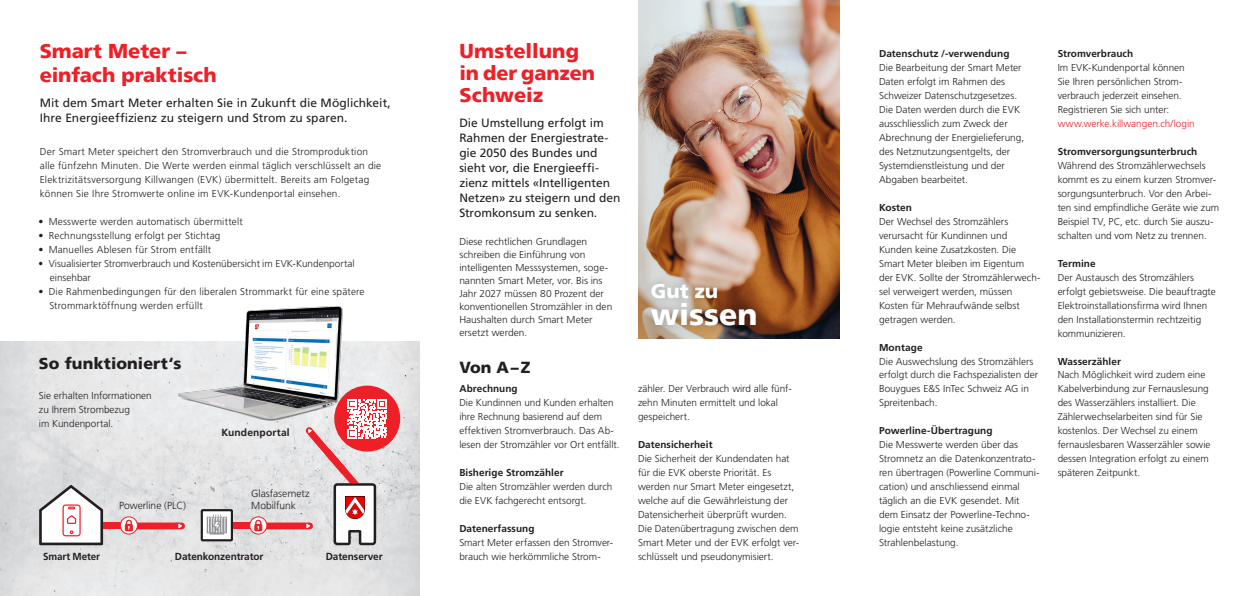
<style>
.page{position:relative;width:1259px;height:596px;background:#fff}
.page>*{position:absolute;margin:0;border:0;box-sizing:border-box;transform-origin:0 0}
.t1{font:900 30px "Frutiger";color:#fff}
.t2{font:900 20px/22px "Frutiger";color:#ee1f26}
.t3{font:900 20px "Frutiger";color:#fff}
.t4{font:900 16px "Frutiger";letter-spacing:.005em;color:#231f20}
.t5{font:12px/15px "Frutiger LT Std";color:#231f20}
.t6{font:300 10.2px "Frutiger LT Std";color:#231f20}
.t7{font:700 10.2px "Frutiger LT Std";letter-spacing:-.01em;color:#231f20}
.t8{font:700 10.2px "Frutiger LT Std";letter-spacing:.015em;color:#231f20}
.t9{font:700 10.2px "Frutiger LT Std";letter-spacing:-.01em;color:#231f20;scale:.96 1}
.t10{font:300 10px/14px "Frutiger LT Std";color:#231f20}
.t11{font:300 10px/14px "Frutiger LT Std";letter-spacing:.02em;color:#231f20}
.t12{font:700 10px "Frutiger LT Std";letter-spacing:.005em;color:#231f20}
.t13{font:300 10px/14px "Frutiger LT Std";color:#231f20;scale:.93 1}
.t14{font:300 10px/14px "Frutiger LT Std";color:#ee1f26}
.s1{color:#231f20}
</style>
<div class="page">
<img style="left:0;top:342px;width:420px;height:253px">
<div style="left:130px;top:522px;width:52px;height:7px;background:#ee1f26"></div>
<div style="left:258px;top:522px;width:52px;height:7px;background:#ee1f26"></div>
<svg style="left:178px;top:523px;width:4px;height:5px"></svg>
<img style="left:150px;top:305px;width:222px;height:130px">
<div style="left:103px;top:522px;width:32px;height:7px;background:#ee1f26"></div>
<div style="left:232px;top:522px;width:32px;height:7px;background:#ee1f26"></div>
<svg style="left:120px;top:516px;width:17px;height:17px"></svg>
<div style="left:120px;top:516px;width:18px;height:18px;border:1px solid #ee1f26;border-radius:50%"></div>
<svg style="left:125px;top:519px;width:8px;height:12px"></svg>
<svg style="left:250px;top:516px;width:17px;height:17px"></svg>
<div style="left:249px;top:516px;width:18px;height:18px;border:1px solid #ee1f26;border-radius:50%"></div>
<svg style="left:254px;top:519px;width:8px;height:12px"></svg>
<svg style="left:202px;top:510px;width:30px;height:30px"></svg>
<div style="left:201px;top:508px;width:32px;height:33px;border:2px solid #231f20"></div>
<svg style="left:207px;top:514px;width:20px;height:20px"></svg>
<svg style="left:39px;top:484px;width:64px;height:61px"></svg>
<img style="left:638px;top:0;width:201px;height:338px">
<div style="left:643px;top:274px;width:121px;height:59px;background:#231f20;opacity:.3"></div>
<div style="left:334px;top:385px;width:66px;height:66px;background:#ee1f26;border-radius:50%"></div>
<svg style="left:302px;top:399px;width:84px;height:146px"></svg>
<p class="t2" style="left:459px;top:39px;width:137px">Umstellung in der ganzen<br>Schweiz</p>
<p class="t5" style="left:459px;top:115px;width:162px">Die Umstellung erfolgt im<br>Rahmen der Energiestrate&shy;gie 2050 des Bundes und sieht vor, die Energieeffi&shy;zienz mittels «Intelligenten<br>Netzen» zu steigern und den<br>Stromkonsum zu senken.</p>
<p class="t10" style="left:459px;top:235px;width:154px;line-height:13px">Diese rechtlichen Grundlagen schreiben die Einführung von intelligenten Messsystemen, soge&shy;nannten Smart Meter, vor. Bis ins<br>Jahr 2027 müssen 80 Prozent der konventionellen Stromzähler in den<br>Haushalten durch Smart Meter ersetzt werden.</p>
<p class="t4" style="left:459px;top:357px;width:73px">Von A–Z</p>
<p class="t12" style="left:459px;top:383px;width:60px">Abrechnung</p>
<p class="t10" style="left:459px;top:396px;width:162px">Die Kundinnen und Kunden erhalten ihre Rechnung basierend auf dem effektiven Stromverbrauch. Das Ab&shy;lesen der Stromzähler vor Ort entfällt.</p>
<p class="t12" style="left:459px;top:467px;width:106px">Bisherige Stromzähler</p>
<p class="t10" style="left:459px;top:480px;width:154px">Die alten Stromzähler werden durch die EVK fachgerecht entsorgt.</p>
<p class="t12" style="left:459px;top:522px;width:77px">Datenerfassung</p>
<p class="t10" style="left:459px;top:535px;width:155px">Smart Meter erfassen den Stromver&shy;brauch wie herkömmliche Strom-</p>
<p class="t2" style="left:40px;top:39px;width:148px">Smart Meter –</p>
<p class="t2" style="left:40px;top:63px;width:179px">einfach praktisch</p>
<p class="t5" style="left:40px;top:95px;width:353px">Mit dem Smart Meter erhalten Sie in Zukunft die Möglichkeit,<br>Ihre Energieeffizienz zu steigern und Strom zu sparen.</p>
<p class="t11" style="left:40px;top:144px;width:343px">Der Smart Meter speichert den Stromverbrauch und die Stromproduktion alle fünfzehn Minuten. Die Werte werden einmal täglich verschlüsselt an die Elektrizitätsversorgung Killwangen (EVK) übermittelt. Bereits am Folgetag können Sie Ihre Stromwerte online im EVK-Kundenportal einsehen.</p>
<p class="t11" style="left:38px;top:214px;width:206px">• Messwerte werden automatisch übermittelt</p>
<p class="t10" style="left:38px;top:228px;width:184px">• Rechnungsstellung erfolgt per Stichtag</p>
<p class="t11" style="left:38px;top:242px;width:174px">• Manuelles Ablesen für Strom entfällt</p>
<p class="t13" style="left:50px;top:256px;width:329px;text-indent:-11px">• Visualisierter Stromverbrauch und Kostenübersicht im EVK-Kundenportal einsehbar</p>
<p class="t10" style="left:49px;top:284px;width:317px;text-indent:-11px">• Die Rahmenbedingungen für den liberalen Strommarkt für eine spätere<br>Strommarktöffnung werden erfüllt</p>
<p class="t3" style="left:651px;top:278px;width:69px">Gut zu</p>
<p class="t1" style="left:651px;top:296px;width:108px">wissen</p>
<p class="t4" style="left:39px;top:353px;width:144px">So funktioniert‘s</p>
<p class="t10" style="left:638px;top:382px;width:155px">zähler. Der Verbrauch wird alle fünf&shy;zehn Minuten ermittelt und lokal gespeichert.</p>
<p class="t12" style="left:638px;top:439px;width:76px">Datensicherheit</p>
<p class="t10" style="left:638px;top:452px;width:163px">Die Sicherheit der Kundendaten hat für die EVK oberste Priorität. Es werden nur Smart Meter eingesetzt, welche auf die Gewährleistung der Datensicherheit überprüft wurden.<br>Die Datenübertragung zwischen dem Smart Meter und der EVK erfolgt ver&shy;schlüsselt und pseudonymisiert.</p>
<p class="t10" style="left:39px;top:388px;width:114px">Sie erhalten Informationen zu Ihrem Strombezug<br>im Kundenportal.</p>
<p class="t8" style="left:221px;top:426px;width:70px">Kundenportal</p>
<p class="t6" style="left:251px;top:487px;width:60px">Glasfasernetz</p>
<p class="t6" style="left:251px;top:499px;width:46px">Mobilfunk</p>
<p class="t6" style="left:119px;top:499px;width:68px">Powerline (PLC)</p>
<p class="t9" style="left:43px;top:549px;width:60px">Smart Meter</p>
<p class="t7" style="left:175px;top:549px;width:90px">Datenkonzentrator</p>
<p class="t7" style="left:326px;top:549px;width:58px">Datenserver</p>
<p class="t12" style="left:879px;top:47px;width:132px">Datenschutz /-verwendung</p>
<p class="t10" style="left:879px;top:60px;width:147px">Die Bearbeitung der Smart Meter<br>Daten erfolgt im Rahmen des<br>Schweizer Datenschutzgesetzes.<br>Die Daten werden durch die EVK ausschliesslich zum Zweck der<br>Abrechnung der Energielieferung, des Netznutzungsentgelts, der<br>Systemdienstleistung und der<br>Abgaben bearbeitet.</p>
<p class="t12" style="left:879px;top:201px;width:35px">Kosten</p>
<p class="t10" style="left:879px;top:214px;width:163px">Der Wechsel des Stromzählers verursacht für Kundinnen und<br>Kunden keine Zusatzkosten. Die<br>Smart Meter bleiben im Eigentum der EVK. Sollte der Stromzählerwech&shy;sel verweigert werden, müssen<br>Kosten für Mehraufwände selbst getragen werden.</p>
<p class="t12" style="left:879px;top:341px;width:45px">Montage</p>
<p class="t10" style="left:879px;top:354px;width:161px">Die Auswechslung des Stromzählers erfolgt durch die Fachspezialisten der<br>Bouygues E&amp;S InTec Schweiz AG in<br>Spreitenbach.</p>
<p class="t12" style="left:879px;top:425px;width:115px">Powerline-Übertragung</p>
<p class="t10" style="left:879px;top:438px;width:162px">Die Messwerte werden über das<br>Stromnetz an die Datenkonzentrato&shy;ren übertragen (Powerline Communi&shy;cation) und anschliessend einmal täglich an die EVK gesendet. Mit dem Einsatz der Powerline-Techno&shy;logie entsteht keine zusätzliche<br>Strahlenbelastung.</p>
<p class="t12" style="left:1057px;top:47px;width:77px">Stromverbrauch</p>
<p class="t10" style="left:1057px;top:60px;width:129px">Im EVK-Kundenportal können<br>Sie Ihren persönlichen Strom&shy;verbrauch jederzeit einsehen.</p>
<p class="t14" style="left:1057px;top:102px;width:139px"><span class="s1">Registrieren Sie sich unter: </span>www.werke.killwangen.ch/login</p>
<p class="t12" style="left:1057px;top:145px;width:141px">Stromversorgungsunterbruch</p>
<p class="t10" style="left:1057px;top:158px;width:163px">Während des Stromzählerwechsels kommt es zu einem kurzen Stromver&shy;sorgungsunterbruch. Vor den Arbei&shy;ten sind empfindliche Geräte wie zum Beispiel TV, PC, etc. durch Sie auszu&shy;schalten und vom Netz zu trennen.</p>
<p class="t12" style="left:1057px;top:257px;width:39px">Termine</p>
<p class="t10" style="left:1057px;top:270px;width:160px">Der Austausch des Stromzählers erfolgt gebietsweise. Die beauftragte Elektroinstallationsfirma wird Ihnen den Installationstermin rechtzeitig kommunizieren.</p>
<p class="t12" style="left:1057px;top:355px;width:65px">Wasserzähler</p>
<p class="t10" style="left:1057px;top:368px;width:154px">Nach Möglichkeit wird zudem eine Kabelverbindung zur Fernauslesung des Wasserzählers installiert. Die Zählerwechselarbeiten sind für Sie kostenlos. Der Wechsel zu einem fernauslesbaren Wasserzähler sowie dessen Integration erfolgt zu einem späteren Zeitpunkt.</p>
</div>
